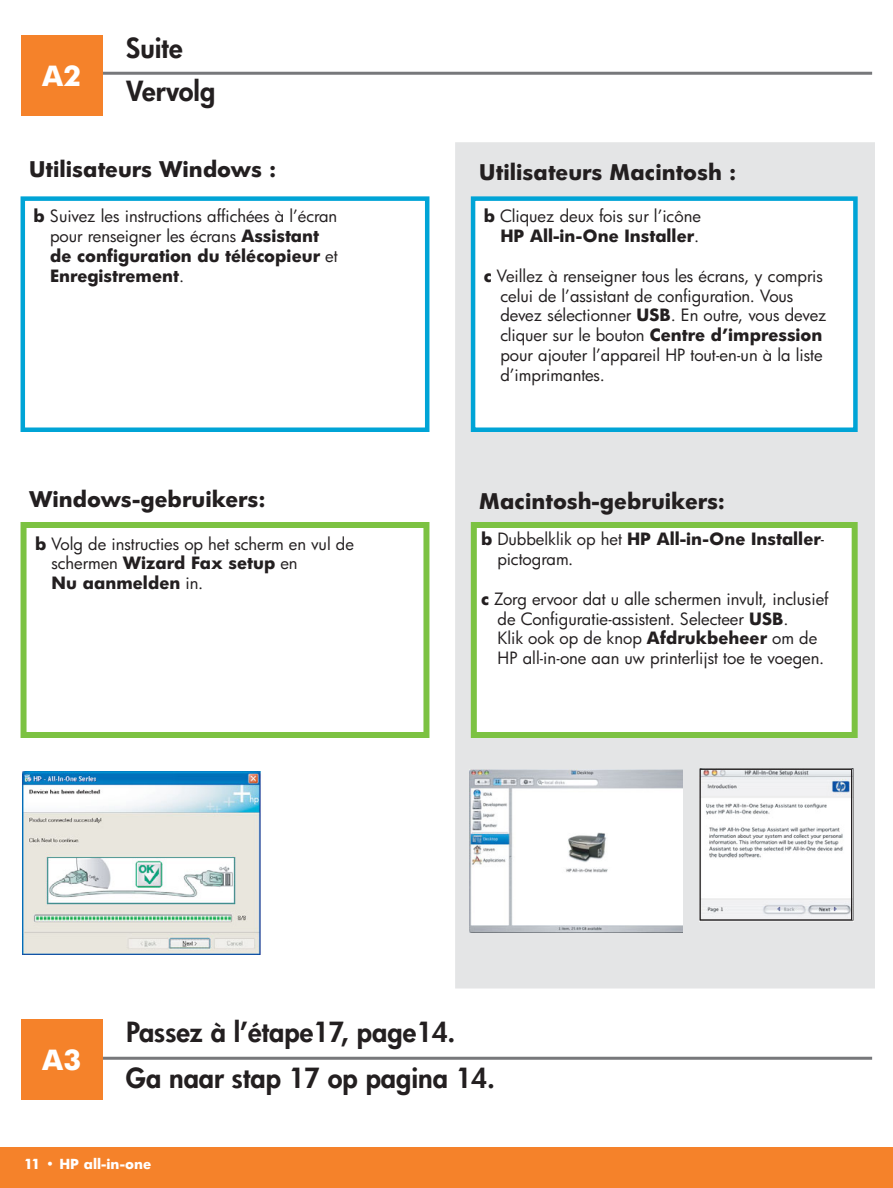
<style>
.page{position:relative;width:893px;height:1188px;background:#fff}
.page>*{position:absolute;margin:0;border:0;box-sizing:border-box;transform-origin:0 0}
.t1{font:800 27px "Futura";color:#231f20}
.t2{font:700 27px "Futura";color:#fff}
.t3{font:700 21px "Futura";color:#231f20}
.t4{font:16.5px/19.8px "Futura";color:#231f20}
.t5{font:700 13.5px "Futura";color:#fff}
.s1{font-weight:700}
</style>
<div class="page">
<hr style="left:24px;top:1057px;width:848px;height:3px;background:#77787b">
<hr style="left:26px;top:72px;width:846px;height:3px;background:#77787b">
<div style="left:456px;top:143px;width:418px;height:845px;background:#e4e5e6"></div>
<div style="left:455px;top:142px;width:419px;height:846px;border:2px solid #e4e5e6"></div>
<div style="left:0;top:1148px;width:892px;height:40px;background:#f5822a"></div>
<div style="left:21px;top:35px;width:81px;height:81px;background:#f5822a"></div>
<div style="left:21px;top:1019px;width:81px;height:81px;background:#f5822a"></div>
<img style="left:699px;top:768px;width:154px;height:154px">
<div style="left:699px;top:769px;width:153px;height:151px;border:1px solid #231f20"></div>
<img style="left:23px;top:771px;width:238px;height:183px">
<img style="left:469px;top:770px;width:214px;height:162px">
<div style="left:21px;top:196px;width:408px;height:236px;border:4px solid #00a4d6"></div>
<div style="left:473px;top:199px;width:382px;height:231px;background:#fff"></div>
<div style="left:471px;top:196px;width:386px;height:236px;border:4px solid #00a4d6"></div>
<div style="left:21px;top:522px;width:408px;height:216px;border:6px solid #7cc242"></div>
<div style="left:474px;top:525px;width:380px;height:210px;background:#fff"></div>
<div style="left:471px;top:522px;width:386px;height:216px;border:6px solid #7cc242"></div>
<h1 class="t2" style="left:42px;top:64px;width:41px">A2</h1>
<h1 class="t1" style="left:126px;top:35px;width:58px">Suite</h1>
<h1 class="t1" style="left:126px;top:78px;width:91px">Vervolg</h1>
<p class="t3" style="left:29px;top:160px;width:249px">Utilisateurs Windows :</p>
<p class="t3" style="left:479px;top:162px;width:258px">Utilisateurs Macintosh :</p>
<p class="t4" style="left:50px;top:208px;width:289px;text-indent:-17px"><span class="s1">b</span> Suivez les instructions affichées à l’écran pour renseigner les écrans <span class="s1">Assistant de configuration du télécopieur</span> et <span class="s1">Enregistrement</span> .</p>
<p class="t4" style="left:484px;top:208px;width:219px;text-align:right"><span class="s1">b</span> Cliquez deux fois sur l’icône<br><span class="s1">HP All-in-One Installer</span> .</p>
<p class="t4" style="left:500px;top:267px;width:328px;text-indent:-16px"><span class="s1">c</span> Veillez à renseigner tous les écrans, y compris celui de l’assistant de configuration. Vous devez sélectionner <span class="s1">USB</span> . En outre, vous devez cliquer sur le bouton <span class="s1">Centre d’impression </span>pour ajouter l’appareil HP tout-en-un à la liste d’imprimantes.</p>
<p class="t3" style="left:29px;top:490px;width:238px">Windows-gebruikers:</p>
<p class="t3" style="left:479px;top:491px;width:247px">Macintosh-gebruikers:</p>
<p class="t4" style="left:52px;top:535px;width:304px;text-indent:-16px"><span class="s1">b</span> Volg de instructies op het scherm en vul de schermen <span class="s1">Wizard Fax setup</span> en<br><span class="s1">Nu aanmelden</span> in.</p>
<p class="t4" style="left:497px;top:531px;width:328px;text-indent:-16px"><span class="s1">b</span> Dubbelklik op het <span class="s1">HP All-in-One Installer</span> - pictogram.</p>
<p class="t4" style="left:497px;top:590px;width:332px;text-indent:-16px"><span class="s1">c</span> Zorg ervoor dat u alle schermen invult, inclusief de Configuratie-assistent. Selecteer <span class="s1">USB</span> .<br>Klik ook op de knop <span class="s1">Afdrukbeheer</span> om de HP all-in-one aan uw printerlijst toe te voegen.</p>
<h1 class="t2" style="left:42px;top:1048px;width:41px">A3</h1>
<h1 class="t1" style="left:126px;top:1019px;width:331px">Passez à l’étape17, page14.</h1>
<h1 class="t1" style="left:126px;top:1065px;width:370px">Ga naar stap 17 op pagina 14.</h1>
<p class="t5" style="left:24px;top:1157px;width:129px">11 • HP all-in-one</p>
</div>
